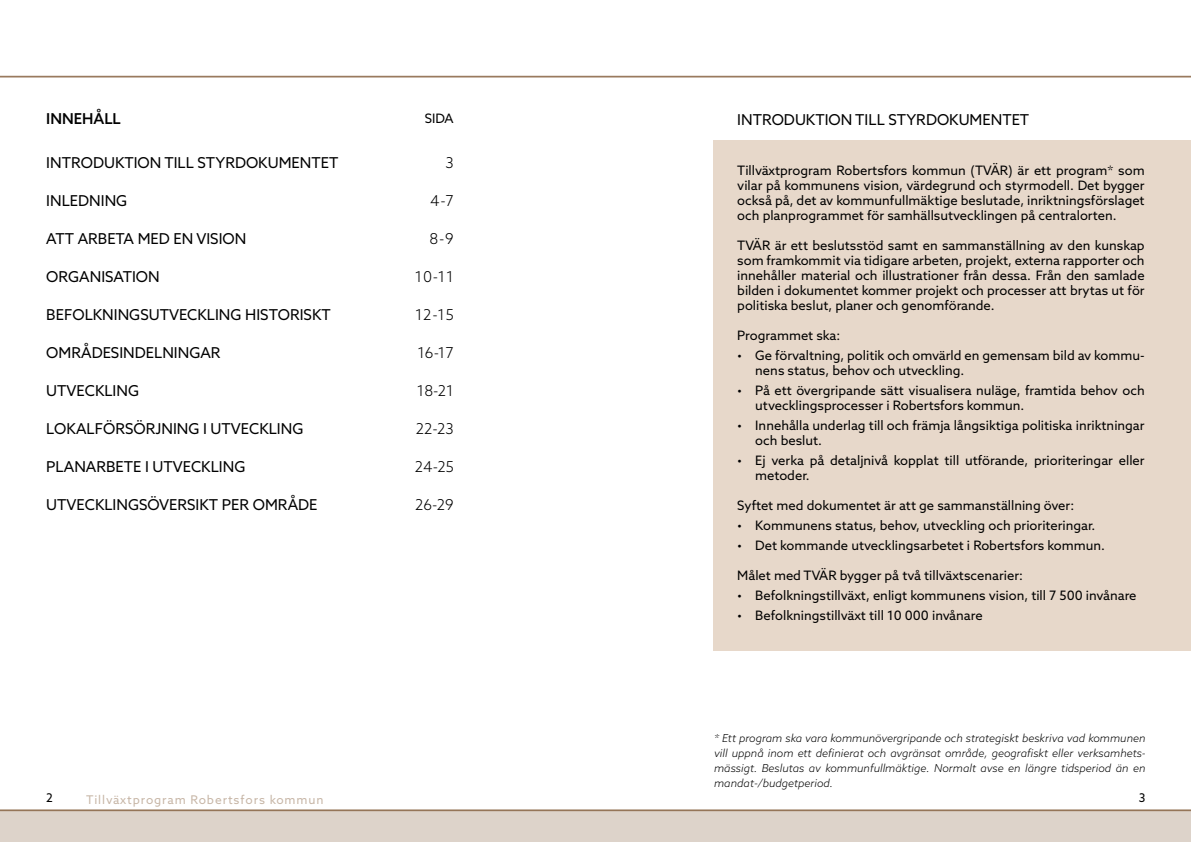
<style>
.page{position:relative;width:1191px;height:842px;background:#fff}
.page>*{position:absolute;margin:0;border:0;box-sizing:border-box;transform-origin:0 0}
.t1{font:15px "Azo Sans";color:#000}
.t2{font:300 15px "Azo Sans";color:#000}
.t3{font:500 15px "Azo Sans";color:#000}
.t4{font:13px/15px "Azo Sans";color:#000}
.t5{font:12px "Azo Sans";letter-spacing:.075em;color:#8f6d4e}
.t6{font:12px "Azo Sans";color:#000}
.t7{font:italic 300 11px/15px "Azo Sans";color:#000;text-align:justify}
</style>
<div class="page">
<hr style="left:0;top:810px;width:1191px;height:1px;background:#8f6d4e">
<hr style="left:0;top:76px;width:1191px;height:1px;background:#8f6d4e">
<hr style="left:0;top:77px;width:1191px;height:1px;background:#8f6d4e">
<div style="left:0;top:811px;width:1191px;height:31px;background:#ddd3ca"></div>
<div style="left:713px;top:140px;width:478px;height:511px;background:#e7d8ca"></div>
<p class="t3" style="left:46px;top:109px;width:76px">INNEHÅLL</p>
<p class="t1" style="left:737px;top:110px;width:293px">INTRODUKTION TILL STYRDOKUMENTET</p>
<p class="t1" style="left:46px;top:153px;width:293px">INTRODUKTION TILL STYRDOKUMENTET</p>
<p class="t1" style="left:46px;top:191px;width:82px">INLEDNING</p>
<p class="t1" style="left:46px;top:229px;width:202px">ATT ARBETA MED EN VISION</p>
<p class="t1" style="left:46px;top:267px;width:115px">ORGANISATION</p>
<p class="t1" style="left:46px;top:305px;width:286px">BEFOLKNINGSUTVECKLING HISTORISKT</p>
<p class="t1" style="left:46px;top:343px;width:176px">OMRÅDESINDELNINGAR</p>
<p class="t1" style="left:46px;top:381px;width:94px">UTVECKLING</p>
<p class="t1" style="left:46px;top:419px;width:259px">LOKALFÖRSÖRJNING I UTVECKLING</p>
<p class="t1" style="left:46px;top:457px;width:200px">PLANARBETE I UTVECKLING</p>
<p class="t1" style="left:46px;top:495px;width:273px">UTVECKLINGSÖVERSIKT PER OMRÅDE</p>
<p class="t4" style="left:425px;top:110px;width:30px">SIDA</p>
<p class="t2" style="left:445px;top:153px;width:10px">3</p>
<p class="t2" style="left:430px;top:191px;width:25px">4-7</p>
<p class="t2" style="left:429px;top:229px;width:26px">8-9</p>
<p class="t2" style="left:415px;top:267px;width:40px">10-11</p>
<p class="t2" style="left:415px;top:305px;width:40px">12-15</p>
<p class="t2" style="left:417px;top:343px;width:38px">16-17</p>
<p class="t2" style="left:417px;top:381px;width:38px">18-21</p>
<p class="t2" style="left:416px;top:419px;width:39px">22-23</p>
<p class="t2" style="left:415px;top:457px;width:40px">24-25</p>
<p class="t2" style="left:415px;top:495px;width:40px">26-29</p>
<p class="t4" style="left:737px;top:162px;width:409px;text-align:justify">Tillväxtprogram Robertsfors kommun (TVÄR) är ett program* som vilar på kommunens vision, värdegrund och styrmodell. Det bygger också på, det av kommunfullmäktige beslutade, inriktningsförslaget och planprogrammet för samhällsutvecklingen på centralorten.</p>
<p class="t4" style="left:737px;top:237px;width:409px;text-align:justify">TVÄR är ett beslutsstöd samt en sammanställning av den kunskap som framkommit via tidigare arbeten, projekt, externa rapporter och innehåller material och illustrationer från dessa. Från den samlade bilden i dokumentet kommer projekt och processer att brytas ut för politiska beslut, planer och genomförande.</p>
<p class="t4" style="left:737px;top:327px;width:104px">Programmet ska:</p>
<p class="t4" style="left:755px;top:347px;width:391px;text-indent:-18px">• Ge förvaltning, politik och omvärld en gemensam bild av kommu&shy;nens status, behov och utveckling.</p>
<p class="t4" style="left:755px;top:382px;width:391px;text-indent:-18px">• På ett övergripande sätt visualisera nuläge, framtida behov och utvecklingsprocesser i Robertsfors kommun.</p>
<p class="t4" style="left:755px;top:417px;width:391px;text-indent:-18px">• Innehålla underlag till och främja långsiktiga politiska inriktningar och beslut.</p>
<p class="t4" style="left:755px;top:452px;width:391px;text-indent:-18px">• Ej verka på detaljnivå kopplat till utförande, prioriteringar eller metoder.</p>
<p class="t4" style="left:737px;top:497px;width:338px">Syftet med dokumentet är att ge sammanställning över:</p>
<p class="t4" style="left:737px;top:517px;width:359px">• Kommunens status, behov, utveckling och prioriteringar.</p>
<p class="t4" style="left:737px;top:537px;width:369px">• Det kommande utvecklingsarbetet i Robertsfors kommun.</p>
<p class="t4" style="left:737px;top:567px;width:287px">Målet med TVÄR bygger på två tillväxtscenarier:</p>
<p class="t4" style="left:737px;top:587px;width:401px">• Befolkningstillväxt, enligt kommunens vision, till 7 500 invånare</p>
<p class="t4" style="left:737px;top:607px;width:247px">• Befolkningstillväxt till 10 000 invånare</p>
<p class="t7" style="left:714px;top:730px;width:433px">* Ett program ska vara kommunövergripande och strategiskt beskriva vad kommunen vill uppnå inom ett definierat och avgränsat område, geografiskt eller verksamhets&shy;mässigt. Beslutas av kommunfullmäktige. Normalt avse en längre tidsperiod än en mandat-/budgetperiod.</p>
<p class="t6" style="left:46px;top:789px;width:8px">2</p>
<p class="t5" style="left:86px;top:791px;width:239px">Tillväxtprogram Robertsfors kommun</p>
<p class="t6" style="left:1139px;top:789px;width:8px">3</p>
</div>
